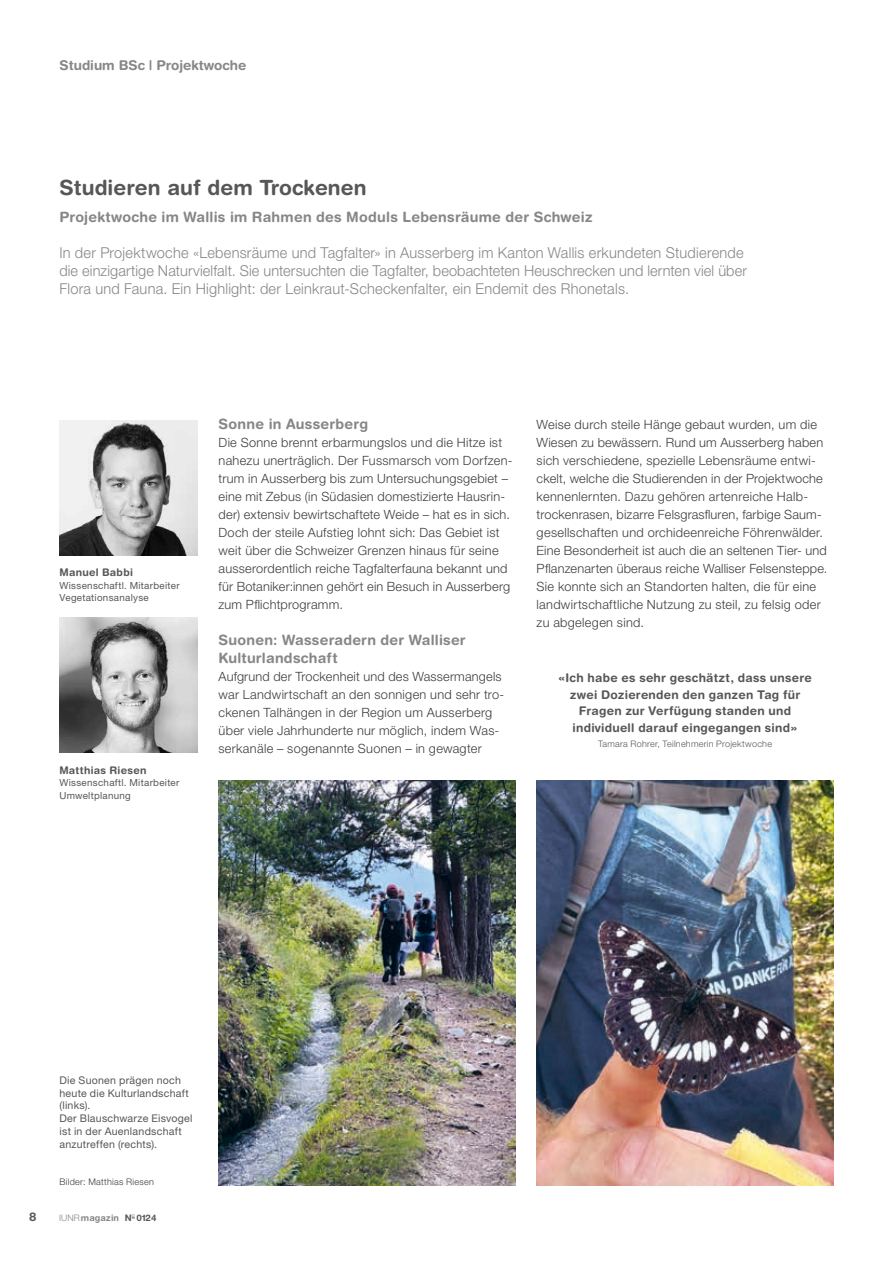
<style>
.page{position:relative;width:893px;height:1263px;background:#fff}
.page>*{position:absolute;margin:0;border:0;box-sizing:border-box;transform-origin:0 0}
.t1{font:700 21px "Helvetica Rounded LT Std";letter-spacing:.005em;color:#575756}
.t2{font:300 15px/18px "Helvetica Neue LT Pro";letter-spacing:.015em;color:#878787}
.t3{font:700 14.25px/18px "Helvetica Rounded LT Std";letter-spacing:.015em;color:#878787}
.t4{font:700 13.5px "Helvetica Rounded LT Std";color:#878787}
.t5{font:300 12.75px/18px "Helvetica Neue LT Pro";letter-spacing:.02em;color:#3d3d3c}
.t6{font:700 12px/16.5px "Helvetica Rounded LT Std";letter-spacing:.02em;color:#575756;text-align:center}
.t7{font:10.65px/12.9px "Helvetica Neue LT Pro";letter-spacing:.025em;color:#575756}
.t8{font:700 10.5px "Helvetica Rounded LT Std";letter-spacing:.025em;color:#575756}
.t9{font:9.75px/12.8px "Helvetica Neue LT Pro";letter-spacing:.03em;color:#575756}
.t10{font:300 9.15px "Helvetica Neue LT Pro";letter-spacing:.03em;color:#3d3d3c}
.t11{font:300 9px "Helvetica Neue LT Pro";letter-spacing:.03em;color:#575756}
.t12{font:700 9px "Helvetica Rounded LT Std";letter-spacing:.005em;color:#878787}
.s1{font-family:"Helvetica Neue LT Pro";font-weight:300}
.s2{color:#575756}
</style>
<div class="page">
<img style="left:537px;top:780px;width:296px;height:405px">
<img style="left:219px;top:780px;width:296px;height:405px">
<img style="left:60px;top:618px;width:137px;height:135px">
<img style="left:60px;top:420px;width:137px;height:135px">
<p class="t4" style="left:60px;top:57px;width:188px">Studium BSc | Projektwoche</p>
<h1 class="t1" style="left:59px;top:175px;width:309px">Studieren auf dem Trockenen</h1>
<p class="t3" style="left:59px;top:208px;width:535px">Projektwoche im Wallis im Rahmen des Moduls Lebensräume der Schweiz</p>
<p class="t2" style="left:59px;top:243px;width:689px">In der Projektwoche «Lebensräume und Tagfalter» in Ausserberg im Kanton Wallis erkundeten Studierende die einzigartige Naturvielfalt. Sie untersuchten die Tagfalter, beobachteten Heuschrecken und lernten viel über<br>Flora und Fauna. Ein Highlight: der Leinkraut-Scheckenfalter, ein Endemit des Rhonetals.</p>
<p class="t8" style="left:60px;top:566px;width:75px">Manuel Babbi</p>
<p class="t9" style="left:60px;top:579px;width:122px">Wissenschaftl. Mitarbeiter<br>Vegetationsanalyse</p>
<p class="t8" style="left:59px;top:763px;width:89px">Matthias Riesen</p>
<p class="t9" style="left:59px;top:776px;width:122px">Wissenschaftl. Mitarbeiter<br>Umweltplanung</p>
<p class="t3" style="left:219px;top:415px;width:151px">Sonne in Ausserberg</p>
<p class="t5" style="left:219px;top:433px;width:296px">Die Sonne brennt erbarmungslos und die Hitze ist nahezu unerträglich. Der Fussmarsch vom Dorfzen&shy;trum in Ausserberg bis zum Untersuchungsgebiet – eine mit Zebus (in Südasien domestizierte Hausrin&shy;der) extensiv bewirtschaftete Weide – hat es in sich.<br>Doch der steile Aufstieg lohnt sich: Das Gebiet ist weit über die Schweizer Grenzen hinaus für seine ausserordentlich reiche Tagfalterfauna bekannt und für Botaniker:innen gehört ein Besuch in Ausserberg zum Pflichtprogramm.</p>
<p class="t3" style="left:219px;top:631px;width:249px">Suonen: Wasseradern der Walliser<br>Kulturlandschaft</p>
<p class="t5" style="left:219px;top:667px;width:287px">Aufgrund der Trockenheit und des Wassermangels war Landwirtschaft an den sonnigen und sehr tro&shy;ckenen Talhängen in der Region um Ausserberg über viele Jahrhunderte nur möglich, indem Was&shy;serkanäle – sogenannte Suonen – in gewagter</p>
<p class="t5" style="left:537px;top:415px;width:292px">Weise durch steile Hänge gebaut wurden, um die Wiesen zu bewässern. Rund um Ausserberg haben sich verschiedene, spezielle Lebensräume entwi&shy;ckelt, welche die Studierenden in der Projektwoche kennenlernten. Dazu gehören artenreiche Halb&shy;trockenrasen, bizarre Felsgrasfluren, farbige Saum&shy;gesellschaften und orchideenreiche Föhrenwälder.<br>Eine Besonderheit ist auch die an seltenen Tier- und Pflanzenarten überaus reiche Walliser Felsensteppe.<br>Sie konnte sich an Standorten halten, die für eine landwirtschaftliche Nutzung zu steil, zu felsig oder zu abgelegen sind.</p>
<p class="t6" style="left:558px;top:670px;width:255px">«Ich habe es sehr geschätzt, dass unsere zwei Dozierenden den ganzen Tag für Fragen zur Verfügung standen und individuell darauf eingegangen sind»</p>
<p class="t11" style="left:598px;top:739px;width:176px">Tamara Rohrer, Teilnehmerin Projektwoche</p>
<p class="t6" style="left:29px;top:1208px;width:9px">8</p>
<p class="t7" style="left:60px;top:1073px;width:134px">Die Suonen prägen noch heute die Kulturlandschaft (links).<br>Der Blauschwarze Eisvogel ist in der Auenlandschaft anzutreffen (rechts).</p>
<p class="t10" style="left:60px;top:1176px;width:96px">Bilder: Matthias Riesen</p>
<p class="t12" style="left:59px;top:1212px;width:99px"><span class="s1">IUNR</span>magazin <span class="s2">N</span><sup>o</sup> <span class="s2">0124</span></p>
</div>
